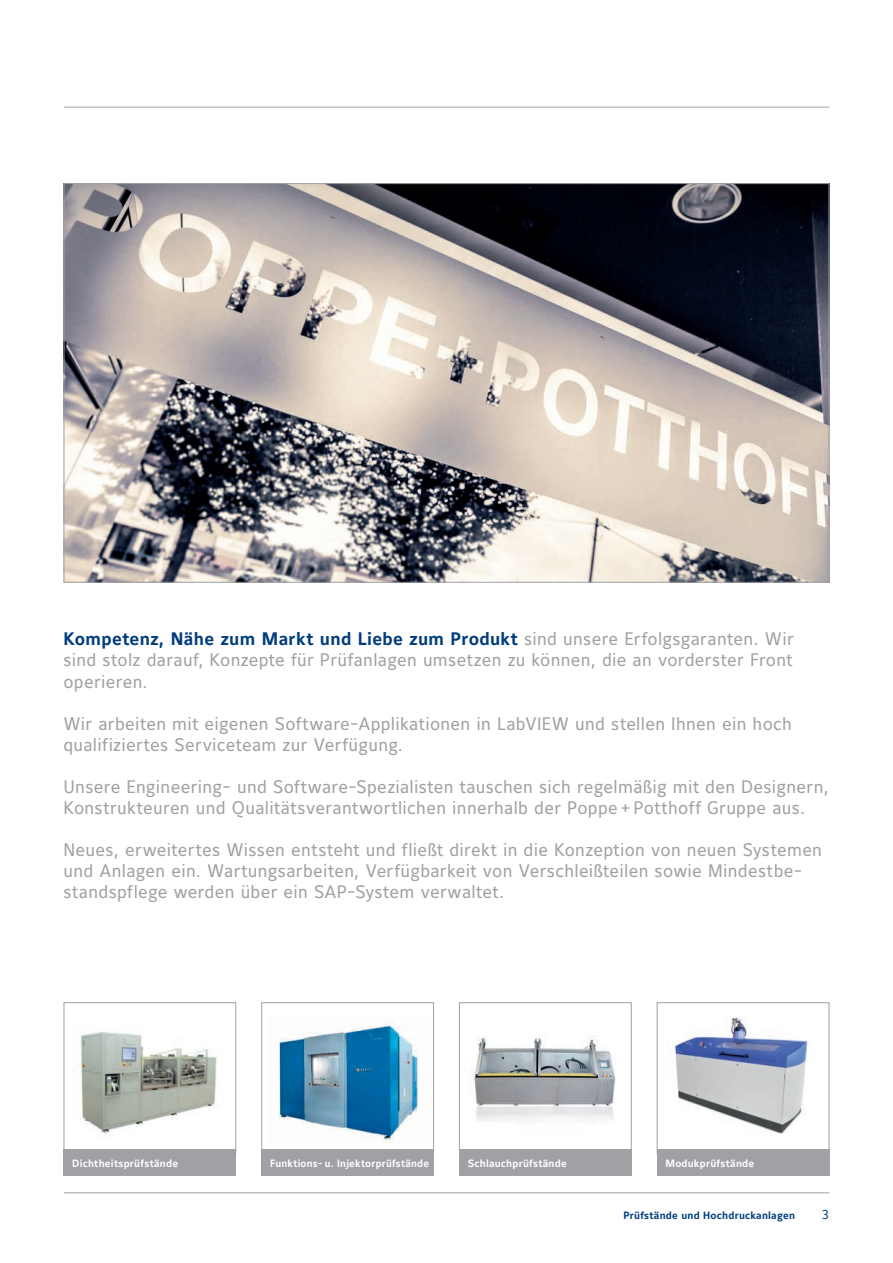
<style>
.page{position:relative;width:893px;height:1263px;background:#fff}
.page>*{position:absolute;margin:0;border:0;box-sizing:border-box;transform-origin:0 0}
.t1{font:18px/21px "Maurea";letter-spacing:.015em;color:#a0a1a5}
.t2{font:12.75px "Maurea Regular Caps Tf";color:#013d7d}
.t3{font:700 10.5px "Maurea";letter-spacing:.02em;color:#fff}
.t4{font:700 10.5px "Maurea";letter-spacing:.02em;color:#013d7d}
.s1{font-weight:700;color:#013d7d}
</style>
<div class="page">
<img style="left:66px;top:185px;width:761px;height:395px">
<div style="left:64px;top:1149px;width:172px;height:27px;background:#a0a1a5"></div>
<img style="left:79px;top:1032px;width:139px;height:103px">
<div style="left:64px;top:1002px;width:172px;height:152px;border:1px solid #a0a1a5"></div>
<div style="left:261px;top:1149px;width:173px;height:27px;background:#a0a1a5"></div>
<div style="left:459px;top:1149px;width:172px;height:27px;background:#a0a1a5"></div>
<div style="left:657px;top:1149px;width:172px;height:27px;background:#a0a1a5"></div>
<img style="left:278px;top:1022px;width:141px;height:121px">
<div style="left:261px;top:1002px;width:173px;height:152px;border:1px solid #a0a1a5"></div>
<img style="left:472px;top:1036px;width:144px;height:85px">
<div style="left:459px;top:1002px;width:172px;height:152px;border:1px solid #a0a1a5"></div>
<img style="left:673px;top:1017px;width:135px;height:117px">
<div style="left:657px;top:1002px;width:172px;height:152px;border:1px solid #a0a1a5"></div>
<hr style="left:64px;top:107px;width:765px;height:1px;background:#a0a1a5">
<hr style="left:64px;top:1192px;width:765px;height:1px;background:#a0a1a5">
<p class="t1" style="left:63px;top:630px;width:732px;text-align:justify"><span class="s1">Kompetenz, Nähe zum Markt und Liebe zum Produkt</span> sind unsere Erfolgsgaranten. Wir sind stolz darauf, Konzepte für Prüfanlagen umsetzen zu können, die an vorderster Front operieren.</p>
<p class="t1" style="left:63px;top:714px;width:730px">Wir arbeiten mit eigenen Software-Applikationen in LabVIEW und stellen Ihnen ein hoch qualifiziertes Serviceteam zur Verfügung.</p>
<p class="t1" style="left:63px;top:777px;width:767px">Unsere Engineering- und Software-Spezialisten tauschen sich regelmäßig mit den Designern,<br>Konstrukteuren und Qualitätsverantwortlichen innerhalb der Poppe+ Potthoff Gruppe aus.</p>
<p class="t1" style="left:63px;top:840px;width:760px">Neues, erweitertes Wissen entsteht und fließt direkt in die Konzeption von neuen Systemen und Anlagen ein. Wartungsarbeiten, Verfügbarkeit von Verschleißteilen sowie Mindestbe&shy;standspflege werden über ein SAP-System verwaltet.</p>
<p class="t3" style="left:72px;top:1157px;width:107px">Dichtheitsprüfstände</p>
<p class="t3" style="left:270px;top:1157px;width:161px">Funktions- u. Injektorprüfstände</p>
<p class="t3" style="left:468px;top:1157px;width:101px">Schlauchprüfstände</p>
<p class="t3" style="left:665px;top:1157px;width:90px">Modukprüfstände</p>
<p class="t4" style="left:623px;top:1209px;width:173px">Prüfstände und Hochdruckanlagen</p>
<p class="t2" style="left:822px;top:1207px;width:9px">3</p>
</div>
